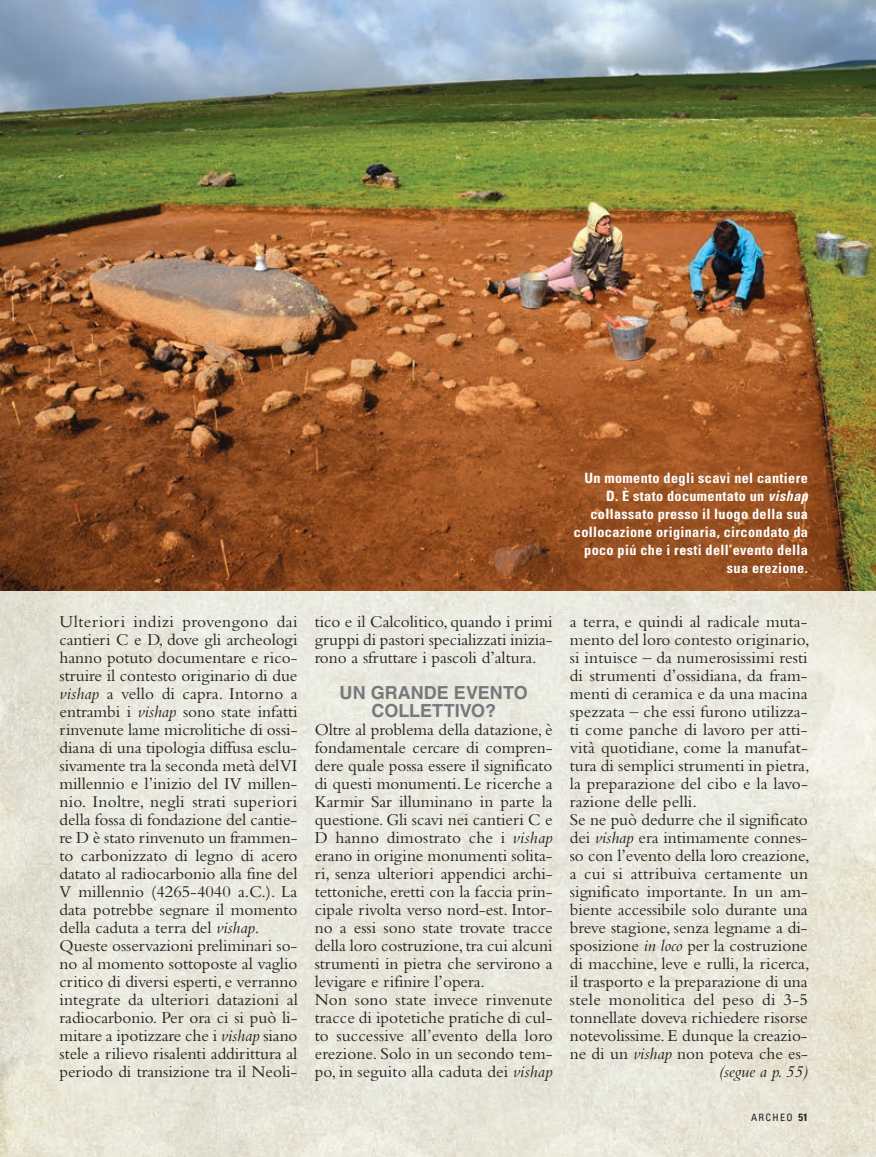
<style>
.page{position:relative;width:876px;height:1157px;background:#fff}
.page>*{position:absolute;margin:0;border:0;box-sizing:border-box;transform-origin:0 0}
.t1{font:700 18px/18px "Helvetica LT Std";color:#76787b;text-align:center}
.t2{font:17.25px/18px "Bembo Std";color:#231f20}
.t3{font:italic 17.25px "Bembo Std";color:#231f20}
.t4{font:700 condensed 14.25px/18px "Univers LT Std";letter-spacing:.025em;color:#fff;text-align:right}
.t5{font:condensed 10.2px "Univers LT Std";letter-spacing:.135em;color:#231f20}
.s1{font-style:italic}
.s2{font-weight:700;font-size:10.5px}
</style>
<div class="page">
<img style="left:1px;top:591px;width:875px;height:566px">
<img style="left:0;top:0;width:876px;height:591px">
<p class="t2" style="left:60px;top:612px;width:240px">Ulteriori indizi provengono dai cantieri C e D, dove gli archeologi hanno potuto documentare e rico&shy;struire il contesto originario di due <span class="s1">vishap</span> a vello di capra. Intorno a entrambi i <span class="s1">vishap</span> sono state infatti rinvenute lame microlitiche di ossi&shy;diana di una tipologia diffusa esclu&shy;sivamente tra la seconda metà del VI millennio e l’inizio del IV millen&shy;nio. Inoltre, negli strati superiori della fossa di fondazione del cantie&shy;re D è stato rinvenuto un frammen&shy;to carbonizzato di legno di acero datato al radiocarbonio alla fine del V millennio (4265-4040 a.C.). La data potrebbe segnare il momento della caduta a terra del <span class="s1">vishap</span>.<br>Queste osservazioni preliminari so&shy;no al momento sottoposte al vaglio critico di diversi esperti, e verranno integrate da ulteriori datazioni al radiocarbonio. Per ora ci si può li&shy;mitare a ipotizzare che i <span class="s1">vishap</span> siano stele a rilievo risalenti addirittura al periodo di transizione tra il Neoli-</p>
<p class="t2" style="left:315px;top:612px;width:239px;text-align:justify">tico e il Calcolitico, quando i primi gruppi di pastori specializzati inizia&shy;rono a sfruttare i pascoli d’altura.</p>
<p class="t1" style="left:340px;top:683px;width:190px">UN GRANDE EVENTO<br>COLLETTIVO?</p>
<p class="t2" style="left:315px;top:720px;width:240px">Oltre al problema della datazione, è fondamentale cercare di compren&shy;dere quale possa essere il significato di questi monumenti. Le ricerche a Karmir Sar illuminano in parte la questione. Gli scavi nei cantieri C e D hanno dimostrato che i <span class="s1">vishap </span>erano in origine monumenti solita&shy;ri, senza ulteriori appendici archi&shy;tettoniche, eretti con la faccia prin&shy;cipale rivolta verso nord-est. Intor&shy;no a essi sono state trovate tracce della loro costruzione, tra cui alcuni strumenti in pietra che servirono a levigare e rifinire l’opera.<br>Non sono state invece rinvenute tracce di ipotetiche pratiche di cul&shy;to successive all’evento della loro erezione. Solo in un secondo tem&shy;po, in seguito alla caduta dei <span class="s1">vishap</span></p>
<p class="t4" style="left:574px;top:469px;width:236px">Un momento degli scavi nel cantiere<br>D. È stato documentato un <span class="s1">vishap </span>collassato presso il luogo della sua collocazione originaria, circondato da poco piú che i resti dell’evento della sua erezione.</p>
<p class="t2" style="left:570px;top:612px;width:241px">a terra, e quindi al radicale muta&shy;mento del loro contesto originario, si intuisce – da numerosissimi resti di strumenti d’ossidiana, da fram&shy;menti di ceramica e da una macina spezzata – che essi furono utilizza&shy;ti come panche di lavoro per atti&shy;vità quotidiane, come la manufat&shy;tura di semplici strumenti in pietra, la preparazione del cibo e la lavo&shy;razione delle pelli.<br>Se ne può dedurre che il significato dei <span class="s1">vishap</span> era intimamente connes&shy;so con l’evento della loro creazione, a cui si attribuiva certamente un significato importante. In un am&shy;biente accessibile solo durante una breve stagione, senza legname a di&shy;sposizione <span class="s1">in loco</span> per la costruzione di macchine, leve e rulli, la ricerca, il trasporto e la preparazione di una stele monolitica del peso di 3-5 tonnellate doveva richiedere risorse notevolissime. E dunque la creazio&shy;ne di un <span class="s1">vishap</span> non poteva che es-</p>
<p class="t3" style="left:719px;top:1061px;width:90px">(segue a p. 55)</p>
<p class="t5" style="left:751px;top:1111px;width:58px">ARCHEO <span class="s2">51</span></p>
</div>
